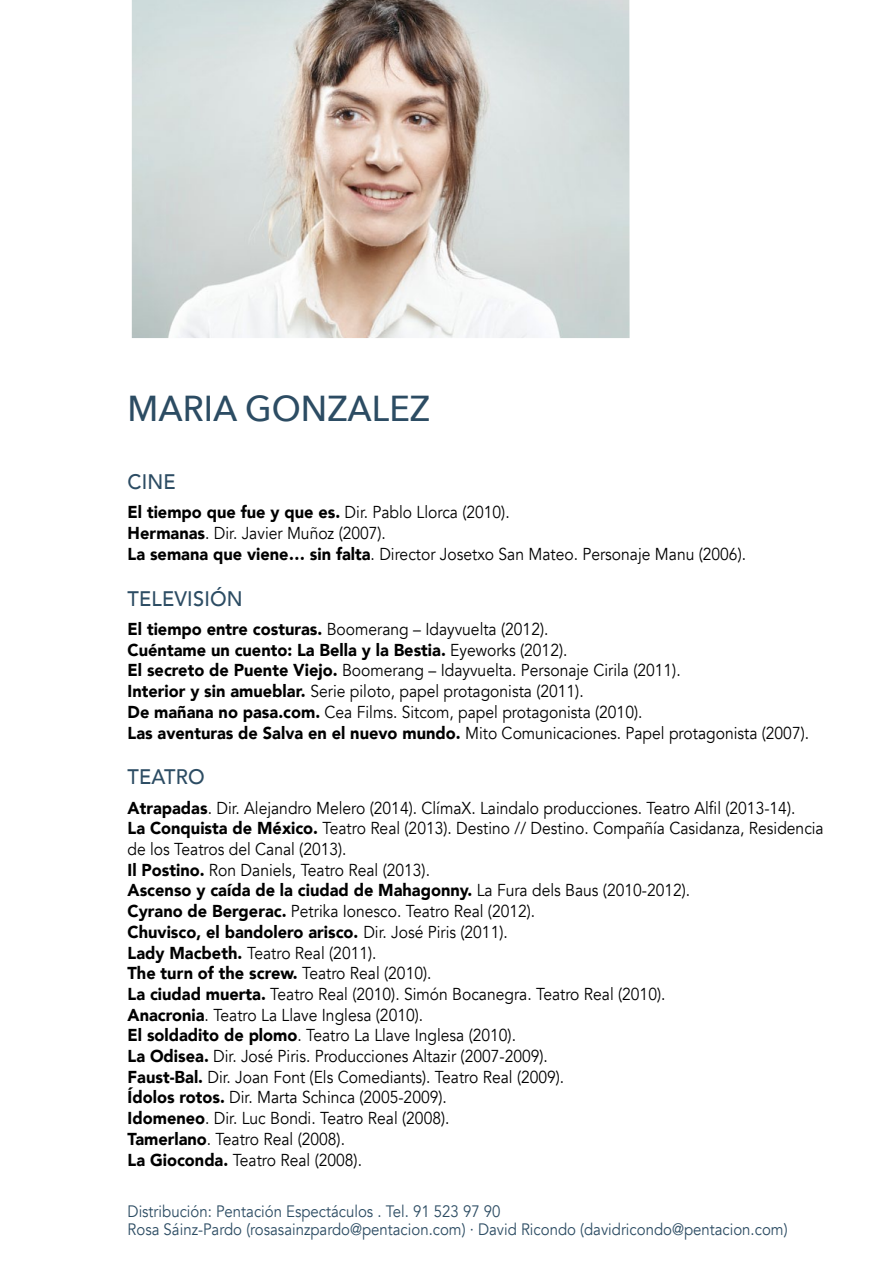
<style>
.page{position:relative;width:893px;height:1263px;background:#fff}
.page>*{position:absolute;margin:0;border:0;box-sizing:border-box;transform-origin:0 0}
.t1{font:500 36px "Avenir Next";color:#2c4c63;scale:.95 1}
.t2{font:500 21px "Avenir";letter-spacing:.01em;color:#2c4c63;scale:.95 1}
.t3{font:17.25px/20.7px "Avenir";color:#000;scale:.91 1}
.t4{font:16.5px/18px "Avenir";color:#2c4c63;scale:.91 1}
.s1{font-weight:900}
</style>
<div class="page">
<img style="left:132px;top:0;width:498px;height:338px">
<h1 class="t1" style="left:128px;top:378px;width:206px">MARIA GONZALEZ</h1>
<p class="t2" style="left:128px;top:464px;width:52px">CINE</p>
<p class="t3" style="left:128px;top:502px;width:681px"><span class="s1">El tiempo que fue y que es.</span> Dir. Pablo Llorca (2010).<br><span class="s1">Hermanas</span>. Dir. Javier Muñoz (2007).<br><span class="s1">La semana que viene… sin falta</span>. Director Josetxo San Mateo. Personaje Manu (2006).</p>
<p class="t2" style="left:128px;top:580px;width:123px">TELEVISIÓN</p>
<p class="t3" style="left:128px;top:619px;width:750px"><span class="s1">El tiempo entre costuras.</span> Boomerang – Idayvuelta (2012).<br><span class="s1">Cuéntame un cuento: La Bella y la Bestia.</span> Eyeworks (2012).<br><span class="s1">El secreto de Puente Viejo.</span> Boomerang – Idayvuelta. Personaje Cirila (2011).<br><span class="s1">Interior y sin amueblar.</span> Serie piloto, papel protagonista (2011).<br><span class="s1">De mañana no pasa.com.</span> Cea Films. Sitcom, papel protagonista (2010).<br><span class="s1">Las aventuras de Salva en el nuevo mundo.</span> Mito Comunicaciones. Papel protagonista (2007).</p>
<p class="t2" style="left:128px;top:759px;width:83px">TEATRO</p>
<p class="t3" style="left:128px;top:798px;width:767px"><span class="s1">Atrapadas</span>. Dir. Alejandro Melero (2014). ClímaX. Laindalo producciones. Teatro Alfil (2013-14).<br><span class="s1">La Conquista de México.</span> Teatro Real (2013). Destino // Destino. Compañía Casidanza, Residencia de los Teatros del Canal (2013).<br><span class="s1">Il Postino.</span> Ron Daniels, Teatro Real (2013).<br><span class="s1">Ascenso y caída de la ciudad de Mahagonny.</span> La Fura dels Baus (2010-2012).<br><span class="s1">Cyrano de Bergerac.</span> Petrika Ionesco. Teatro Real (2012).<br><span class="s1">Chuvisco, el bandolero arisco.</span> Dir. José Piris (2011).<br><span class="s1">Lady Macbeth.</span> Teatro Real (2011).<br><span class="s1">The turn of the screw.</span> Teatro Real (2010).<br><span class="s1">La ciudad muerta.</span> Teatro Real (2010). Simón Bocanegra. Teatro Real (2010).<br><span class="s1">Anacronia</span>. Teatro La Llave Inglesa (2010).<br><span class="s1">El soldadito de plomo</span>. Teatro La Llave Inglesa (2010).<br><span class="s1">La Odisea.</span> Dir. José Piris. Producciones Altazir (2007-2009).<br><span class="s1">Faust-Bal.</span> Dir. Joan Font (Els Comediants). Teatro Real (2009).<br><span class="s1">Ídolos rotos.</span> Dir. Marta Schinca (2005-2009).<br><span class="s1">Idomeneo</span>. Dir. Luc Bondi. Teatro Real (2008).<br><span class="s1">Tamerlano</span>. Teatro Real (2008).<br><span class="s1">La Gioconda.</span> Teatro Real (2008).</p>
<p class="t4" style="left:128px;top:1202px;width:727px">Distribución: Pentación Espectáculos . Tel. 91 523 97 90<br>Rosa Sáinz-Pardo (rosasainzpardo@pentacion.com) · David Ricondo (davidricondo@pentacion.com)</p>
</div>
